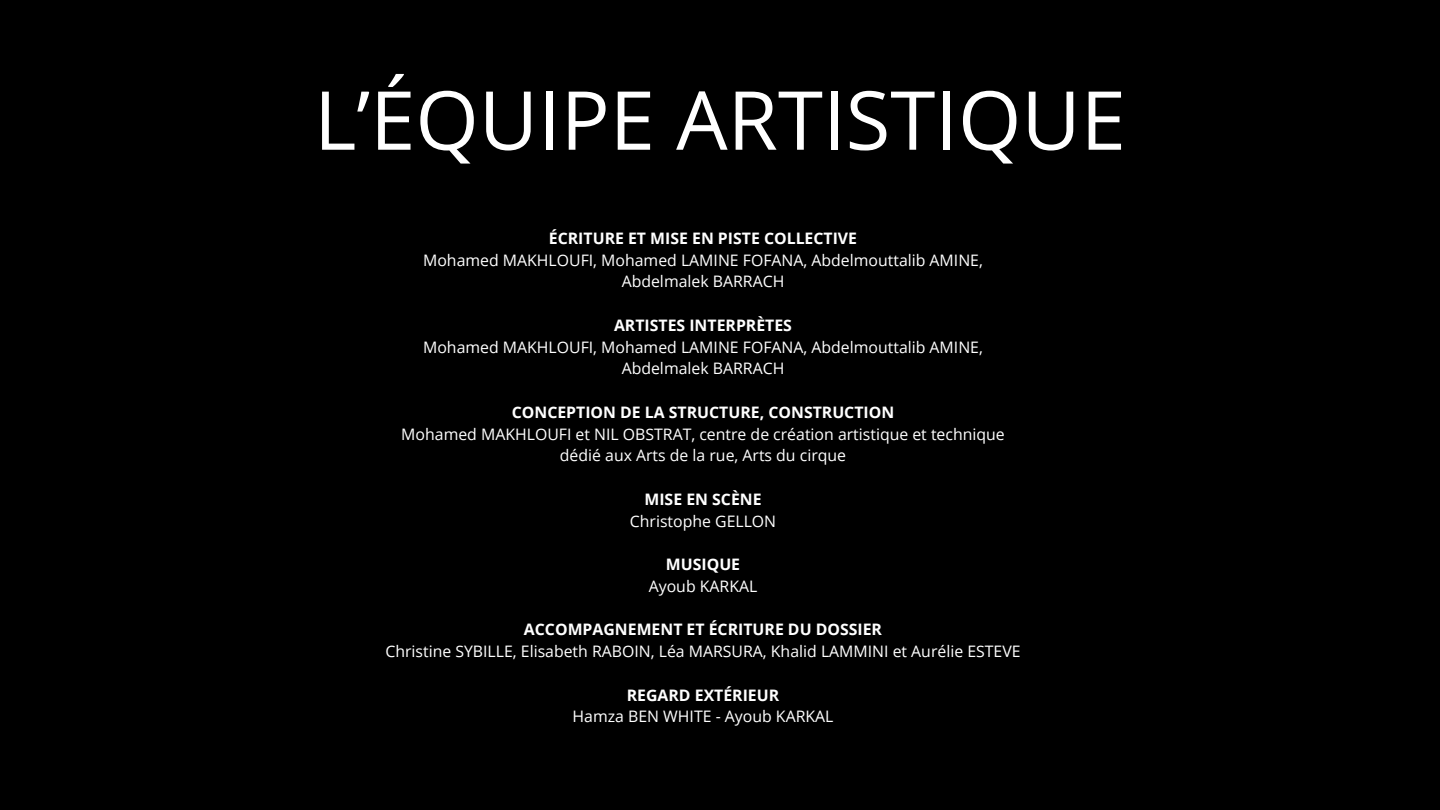
<style>
.page{position:relative;width:1440px;height:810px;background:#000}
.page>*{position:absolute;margin:0;border:0;box-sizing:border-box;transform-origin:0 0}
.t1{font:81.4px "Open Sans";color:#fff}
.t2{font:15.8px/21.8px "Open Sans";color:#fff;text-align:center}
.t3{font:700 15.8px "Open Sans";color:#fff}
</style>
<div class="page">
<h1 class="t1" style="left:314px;top:63px;width:813px">L’ÉQUIPE ARTISTIQUE</h1>
<p class="t3" style="left:549px;top:227px;width:310px">ÉCRITURE ET MISE EN PISTE COLLECTIVE</p>
<p class="t2" style="left:423px;top:249px;width:561px">Mohamed MAKHLOUFI, Mohamed LAMINE FOFANA, Abdelmouttalib AMINE,<br>Abdelmalek BARRACH</p>
<p class="t3" style="left:614px;top:314px;width:179px">ARTISTES INTERPRÈTES</p>
<p class="t2" style="left:423px;top:336px;width:561px">Mohamed MAKHLOUFI, Mohamed LAMINE FOFANA, Abdelmouttalib AMINE,<br>Abdelmalek BARRACH</p>
<p class="t3" style="left:512px;top:401px;width:384px">CONCEPTION DE LA STRUCTURE, CONSTRUCTION</p>
<p class="t2" style="left:401px;top:423px;width:605px">Mohamed MAKHLOUFI et NIL OBSTRAT, centre de création artistique et technique dédié aux Arts de la rue, Arts du cirque</p>
<p class="t3" style="left:644px;top:488px;width:119px">MISE EN SCÈNE</p>
<p class="t2" style="left:630px;top:510px;width:148px">Christophe GELLON</p>
<p class="t3" style="left:666px;top:553px;width:76px">MUSIQUE</p>
<p class="t2" style="left:649px;top:575px;width:110px">Ayoub KARKAL</p>
<p class="t3" style="left:524px;top:619px;width:360px">ACCOMPAGNEMENT ET ÉCRITURE DU DOSSIER</p>
<p class="t2" style="left:385px;top:640px;width:637px">Christine SYBILLE, Elisabeth RABOIN, Léa MARSURA, Khalid LAMMINI et Aurélie ESTEVE</p>
<p class="t3" style="left:627px;top:684px;width:154px">REGARD EXTÉRIEUR</p>
<p class="t2" style="left:573px;top:705px;width:262px">Hamza BEN WHITE - Ayoub KARKAL</p>
</div>
